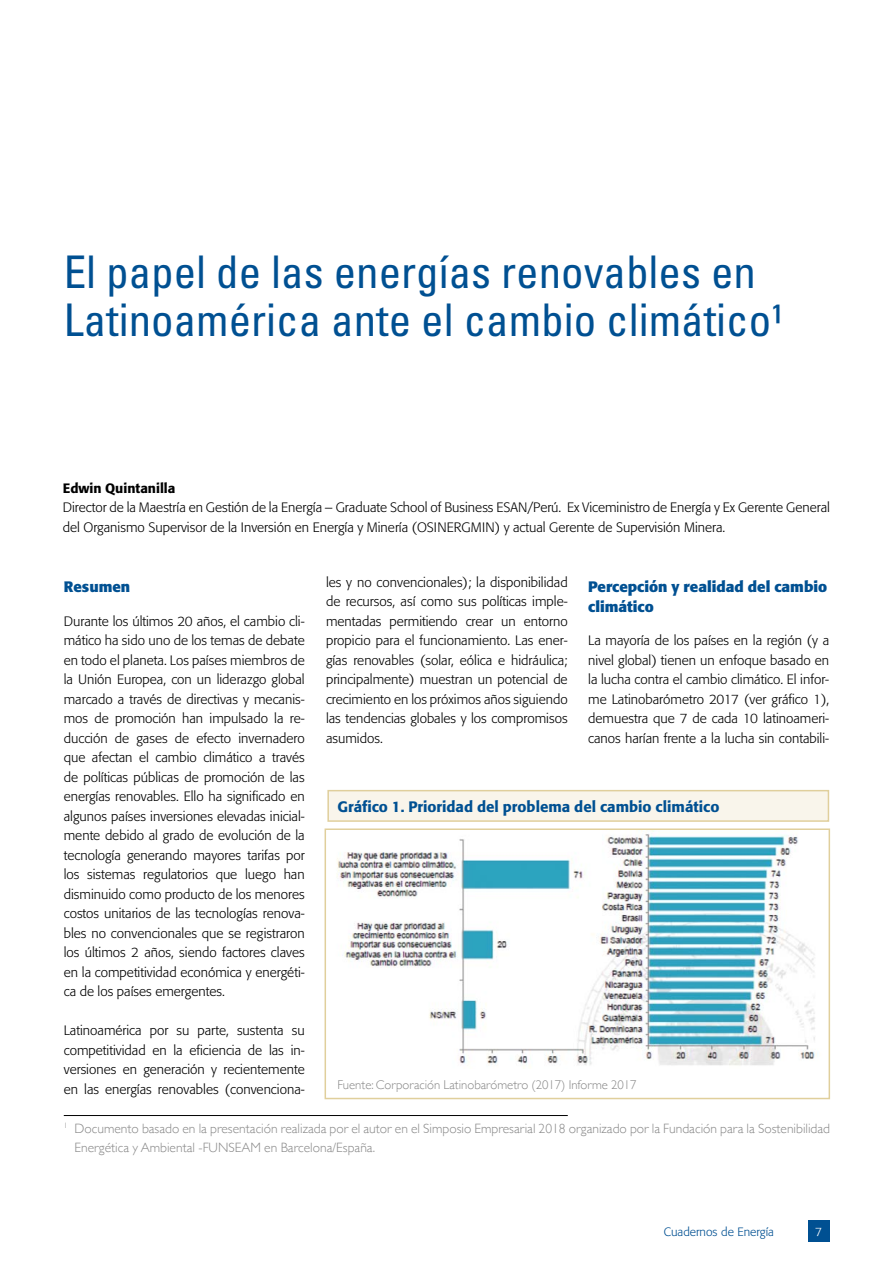
<style>
.page{position:relative;width:893px;height:1263px;background:#fff}
.page>*{position:absolute;margin:0;border:0;box-sizing:border-box;transform-origin:0 0}
.t1{font:condensed 45px/48px "Univers LT Std";color:#005092}
.t2{font:500 15px "Formata";color:#005092}
.t3{font:700 15px/19.5px "Formata";color:#005092}
.t4{font:300 13.5px/19.5px "Formata";color:#000;text-align:justify}
.t5{font:300 13.5px/19.5px "Gill Sans";color:#878787}
.t6{font:300 12.75px "Gill Sans";color:#878787}
.t7{font:300 12px "Formata";color:#005092}
.t8{font:300 12px "Formata";color:#fff}
.s1{font-weight:500}
</style>
<div class="page">
<div style="left:808px;top:1220px;width:21px;height:22px;background:#005092"></div>
<div style="left:328px;top:791px;width:500px;height:30px;background:#f9f5eb"></div>
<div style="left:327px;top:790px;width:502px;height:32px;border:2px solid #e0cf9c"></div>
<hr style="left:64px;top:1115px;width:504px;height:1px;background:#000">
<img style="left:337px;top:831px;width:480px;height:235px">
<div style="left:325px;top:828px;width:505px;height:271px;border:2px solid #e0cf9c"></div>
<p class="t1" style="left:64px;top:247px;width:721px">El papel de las energías renovables en<br>Latinoamérica ante el cambio climático¹</p>
<p class="t4" style="left:63px;top:478px;width:769px;text-align:left"><span class="s1">Edwin Quintanilla<br></span>Director de la Maestría en Gestión de la Energía – Graduate School of Business ESAN/Perú. Ex Viceministro de Energía y Ex Gerente General del Organismo Supervisor de la Inversión en Energía y Minería (OSINERGMIN) y actual Gerente de Supervisión Minera.</p>
<p class="t3" style="left:64px;top:577px;width:68px">Resumen</p>
<p class="t4" style="left:64px;top:611px;width:242px">Durante los últimos 20 años, el cambio cli&shy;mático ha sido uno de los temas de debate en todo el planeta. Los países miembros de la Unión Europea, con un liderazgo global marcado a través de directivas y mecanis&shy;mos de promoción han impulsado la re&shy;ducción de gases de efecto invernadero que afectan el cambio climático a través de políticas públicas de promoción de las energías renovables. Ello ha significado en algunos países inversiones elevadas inicial&shy;mente debido al grado de evolución de la tecnología generando mayores tarifas por los sistemas regulatorios que luego han disminuido como producto de los menores costos unitarios de las tecnologías renova&shy;bles no convencionales que se registraron los últimos 2 años, siendo factores claves en la competitividad económica y energéti&shy;ca de los países emergentes.</p>
<p class="t4" style="left:64px;top:1021px;width:242px">Latinoamérica por su parte, sustenta su competitividad en la eficiencia de las in&shy;versiones en generación y recientemente en las energías renovables (convenciona-</p>
<p class="t4" style="left:326px;top:572px;width:243px">les y no convencionales); la disponibilidad de recursos, así como sus políticas imple&shy;mentadas permitiendo crear un entorno propicio para el funcionamiento. Las ener&shy;gías renovables (solar, eólica e hidráulica; principalmente) muestran un potencial de crecimiento en los próximos años siguiendo las tendencias globales y los compromisos asumidos.</p>
<p class="t3" style="left:588px;top:577px;width:240px">Percepción y realidad del cambio climático</p>
<p class="t4" style="left:588px;top:631px;width:242px">La mayoría de los países en la región (y a nivel global) tienen un enfoque basado en la lucha contra el cambio climático. El infor&shy;me Latinobarómetro 2017 (ver gráfico 1), demuestra que 7 de cada 10 latinoameri&shy;canos harían frente a la lucha sin contabili-</p>
<p class="t2" style="left:337px;top:797px;width:383px">Gráfico 1. Prioridad del problema del cambio climático</p>
<p class="t6" style="left:337px;top:1075px;width:301px">Fuente: Corporación Latinobarómetro (2017) Informe 2017</p>
<p class="t5" style="left:74px;top:1118px;width:757px;text-indent:-11px"><sup>1</sup> Documento basado en la presentación realizada por el autor en el Simposio Empresarial 2018 organizado por la Fundación para la Sostenibilidad<br>Energética y Ambiental -FUNSEAM en Barcelona/España.</p>
<p class="t7" style="left:664px;top:1224px;width:112px">Cuadernos de Energía</p>
<p class="t8" style="left:815px;top:1224px;width:8px">7</p>
</div>
